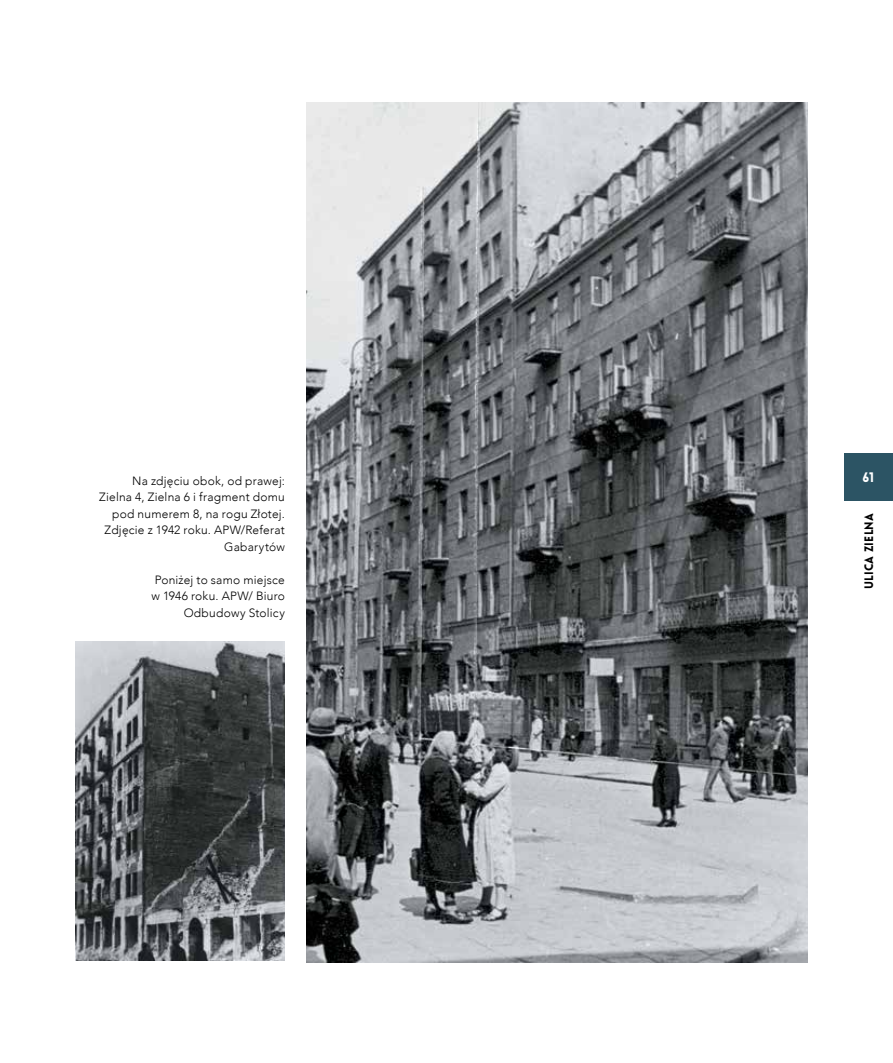
<style>
.page{position:relative;width:893px;height:1063px;background:#fff}
.page>*{position:absolute;margin:0;border:0;box-sizing:border-box;transform-origin:0 0}
.t1{font:900 13.5px "Lovelo";color:#fff}
.t2{font:300 12px/16.5px "Avenir";letter-spacing:.015em;color:#000;text-align:right}
.t3{font:900 12px "Lovelo";letter-spacing:.02em;color:#000}
</style>
<div class="page">
<div style="left:844px;top:453px;width:49px;height:48px;background:#2c5464"></div>
<img style="left:306px;top:102px;width:502px;height:860px">
<img style="left:75px;top:641px;width:210px;height:320px">
<p class="t2" style="left:99px;top:473px;width:187px">Na zdjęciu obok, od prawej:<br>Zielna 4, Zielna 6 i fragment domu pod numerem 8, na rogu Złotej.<br>Zdjęcie z 1942 roku. APW/Referat<br>Gabarytów</p>
<p class="t2" style="left:151px;top:572px;width:135px">Poniżej to samo miejsce w 1946 roku. APW/ Biuro<br>Odbudowy Stolicy</p>
<p class="t1" style="left:862px;top:469px;width:13px">61</p>
<p class="t3" style="left:861px;top:589px;width:77px;rotate:-90deg">Ulica Zielna</p>
</div>
